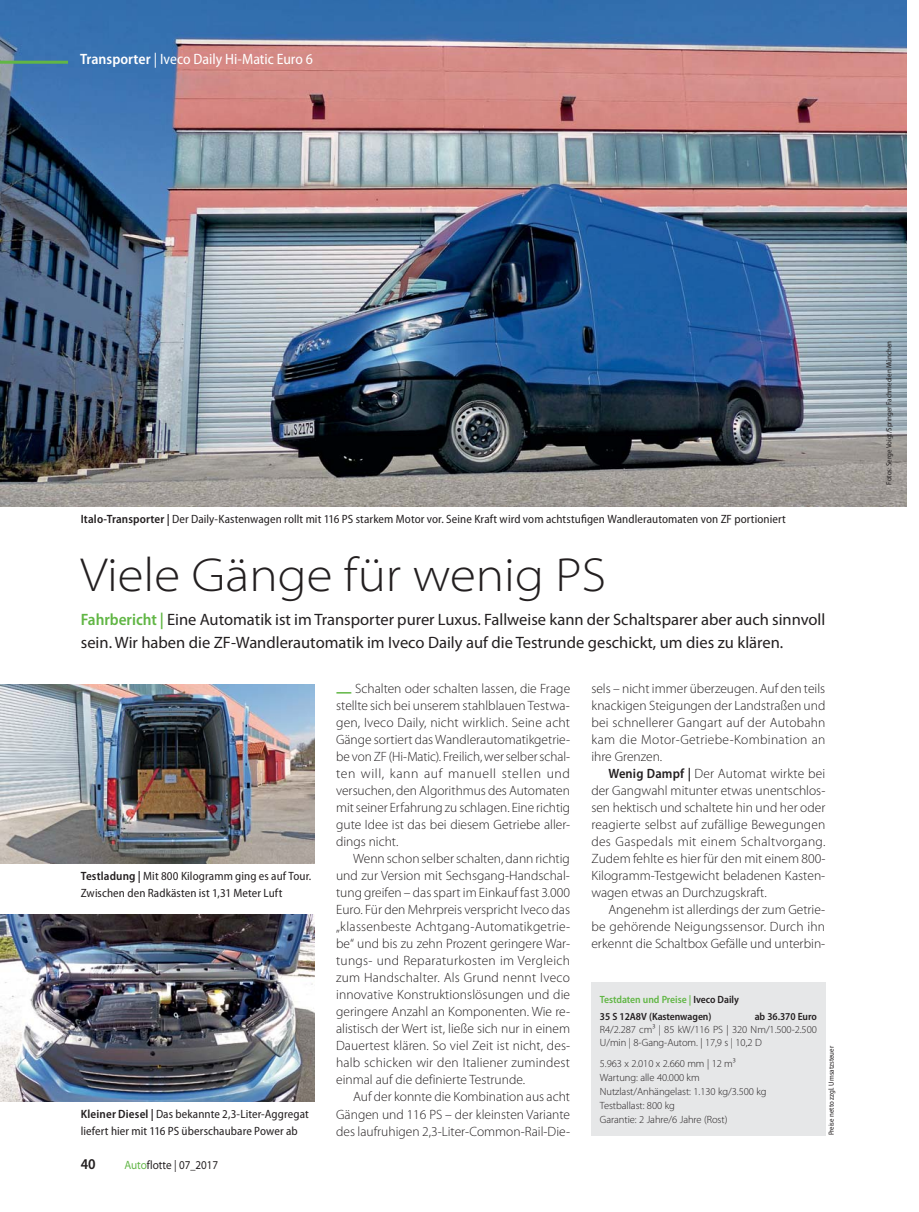
<style>
.page{position:relative;width:919px;height:1212px;background:#fff}
.page>*{position:absolute;margin:0;border:0;box-sizing:border-box;transform-origin:0 0}
.t1{font:300 semi-expanded 48px "Myriad Pro";color:#231f20}
.t2{font:16.5px/22.5px "Myriad Pro";color:#231f20}
.t3{font:semi-condensed 15px "Myriad Pro";color:#fff}
.t4{font:600 semi-condensed 15px "Myriad Pro";color:#231f20}
.t5{font:300 13.5px/17px "Myriad Pro";color:#231f20;text-align:justify}
.t6{font:semi-condensed 12px/17px "Myriad Pro";letter-spacing:.01em;color:#231f20}
.t7{font:semi-expanded 12px "Myriad Pro";color:#231f20;scale:.85 1}
.t8{font:300 10.5px/14.1px "Myriad Pro";letter-spacing:-.005em;color:#231f20}
.t9{font:600 semi-condensed 10.5px/17px "Myriad Pro";letter-spacing:-.005em;color:#231f20}
.t10{font:semi-condensed 7.5px "Myriad Pro";color:#231f20}
.s1{font-weight:600}
.s2{font-weight:600;font-stretch:semi-condensed;color:#61b645}
.s3{color:#61b645}
.s4{font-weight:600;font-stretch:semi-condensed}
</style>
<div class="page">
<img style="left:0;top:0;width:906px;height:506px">
<img style="left:0;top:685px;width:315px;height:178px">
<img style="left:0;top:914px;width:315px;height:187px">
<div style="left:591px;top:982px;width:234px;height:153px;background:#e6e7e8"></div>
<hr style="left:0;top:61px;width:68px;height:3px;background:#61b645">
<p class="t3" style="left:80px;top:53px;width:234px"><span class="s1">Transporter</span> | Iveco Daily Hi-Matic Euro 6</p>
<p class="t6" style="left:81px;top:512px;width:706px"><span class="s1">Italo-Transporter |</span> Der Daily-Kastenwagen rollt mit 116 PS starkem Motor vor. Seine Kraft wird vom achtstufigen Wandlerautomaten von ZF portioniert</p>
<h1 class="t1" style="left:81px;top:546px;width:526px">Viele Gänge für wenig PS</h1>
<p class="t2" style="left:81px;top:610px;width:746px"><span class="s2">Fahrbericht |</span> Eine Automatik ist im Transporter purer Luxus. Fallweise kann der Schaltsparer aber auch sinnvoll sein. Wir haben die ZF-Wandlerautomatik im Iveco Daily auf die Testrunde geschickt, um dies zu klären.</p>
<p class="t6" style="left:81px;top:869px;width:232px"><span class="s1">Testladung |</span> Mit 800 Kilogramm ging es auf Tour.<br>Zwischen den Radkästen ist 1,31 Meter Luft</p>
<p class="t6" style="left:81px;top:1107px;width:229px"><span class="s1">Kleiner Diesel |</span> Das bekannte 2,3-Liter-Aggregat liefert hier mit 116 PS überschaubare Power ab</p>
<p class="t4" style="left:81px;top:1159px;width:16px">40</p>
<p class="t7" style="left:124px;top:1158px;width:112px"><span class="s3">Auto</span>flotte | 07_2017</p>
<p class="t5" style="left:336px;top:681px;width:236px;text-indent:19px">Schalten oder schalten lassen, die Frage stellte sich bei unserem stahlblauen Testwa&shy;gen, Iveco Daily, nicht wirklich. Seine acht Gänge sortiert das Wandlerautomatikgetrie&shy;be von ZF (Hi-Matic). Freilich, wer selber schal&shy;ten will, kann auf manuell stellen und versuchen, den Algorithmus des Automaten mit seiner Erfahrung zu schlagen. Eine richtig gute Idee ist das bei diesem Getriebe aller&shy;dings nicht.</p>
<p class="t5" style="left:336px;top:852px;width:235px;text-indent:17px">Wenn schon selber schalten, dann richtig und zur Version mit Sechsgang-Handschal&shy;tung greifen – das spart im Einkauf fast 3.000<br>Euro. Für den Mehrpreis verspricht Iveco das „klassenbeste Achtgang-Automatikgetrie&shy;be“ und bis zu zehn Prozent geringere War&shy;tungs- und Reparaturkosten im Vergleich zum Handschalter. Als Grund nennt Iveco innovative Konstruktionslösungen und die geringere Anzahl an Komponenten. Wie re&shy;alistisch der Wert ist, ließe sich nur in einem Dauertest klären. So viel Zeit ist nicht, des&shy;halb schicken wir den Italiener zumindest einmal auf die definierte Testrunde.</p>
<p class="t5" style="left:336px;top:1090px;width:235px;text-indent:17px">Auf der konnte die Kombination aus acht Gängen und 116 PS – der kleinsten Variante des laufruhigen 2,3-Liter-Common-Rail-Die-</p>
<p class="t5" style="left:591px;top:682px;width:235px">sels – nicht immer überzeugen. Auf den teils knackigen Steigungen der Landstraßen und bei schnellerer Gangart auf der Autobahn kam die Motor-Getriebe-Kombination an ihre Grenzen.</p>
<p class="t5" style="left:591px;top:767px;width:235px;text-indent:17px"><span class="s4">Wenig Dampf |</span> Der Automat wirkte bei der Gangwahl mitunter etwas unentschlos&shy;sen hektisch und schaltete hin und her oder reagierte selbst auf zufällige Bewegungen des Gaspedals mit einem Schaltvorgang.<br>Zudem fehlte es hier für den mit einem 800- Kilogramm-Testgewicht beladenen Kasten&shy;wagen etwas an Durchzugskraft.</p>
<p class="t5" style="left:591px;top:903px;width:235px;text-indent:17px">Angenehm ist allerdings der zum Getrie&shy;be gehörende Neigungssensor. Durch ihn erkennt die Schaltbox Gefälle und unterbin-</p>
<p class="t9" style="left:600px;top:992px;width:140px"><span class="s3">Testdaten und Preise |</span> Iveco Daily<br>35 S 12A8V (Kastenwagen)</p>
<p class="t9" style="left:754px;top:1009px;width:64px">ab 36.370 Euro</p>
<p class="t8" style="left:600px;top:1024px;width:218px;line-height:12.8px">R4/2.287 cm³ | 85 kW/116 PS | 320 Nm/1.500-2.500<br>U/min | 8-Gang-Autom. | 17,9 s | 10,2 D</p>
<p class="t8" style="left:600px;top:1057px;width:168px">5.963 x 2.010 x 2.660 mm | 12 m³<br>Wartung: alle 40.000 km<br>Nutzlast/Anhängelast: 1.130 kg/3.500 kg<br>Testballast: 800 kg<br>Garantie: 2 Jahre/6 Jahre (Rost)</p>
<p class="t10" style="left:828px;top:1135px;width:91px;rotate:-90deg">Preise netto zzgl. Umsatzsteuer</p>
<p class="t10" style="left:886px;top:485px;width:145px;rotate:-90deg">Fotos: Serge Voigt/Springer Fachmedien München</p>
</div>
